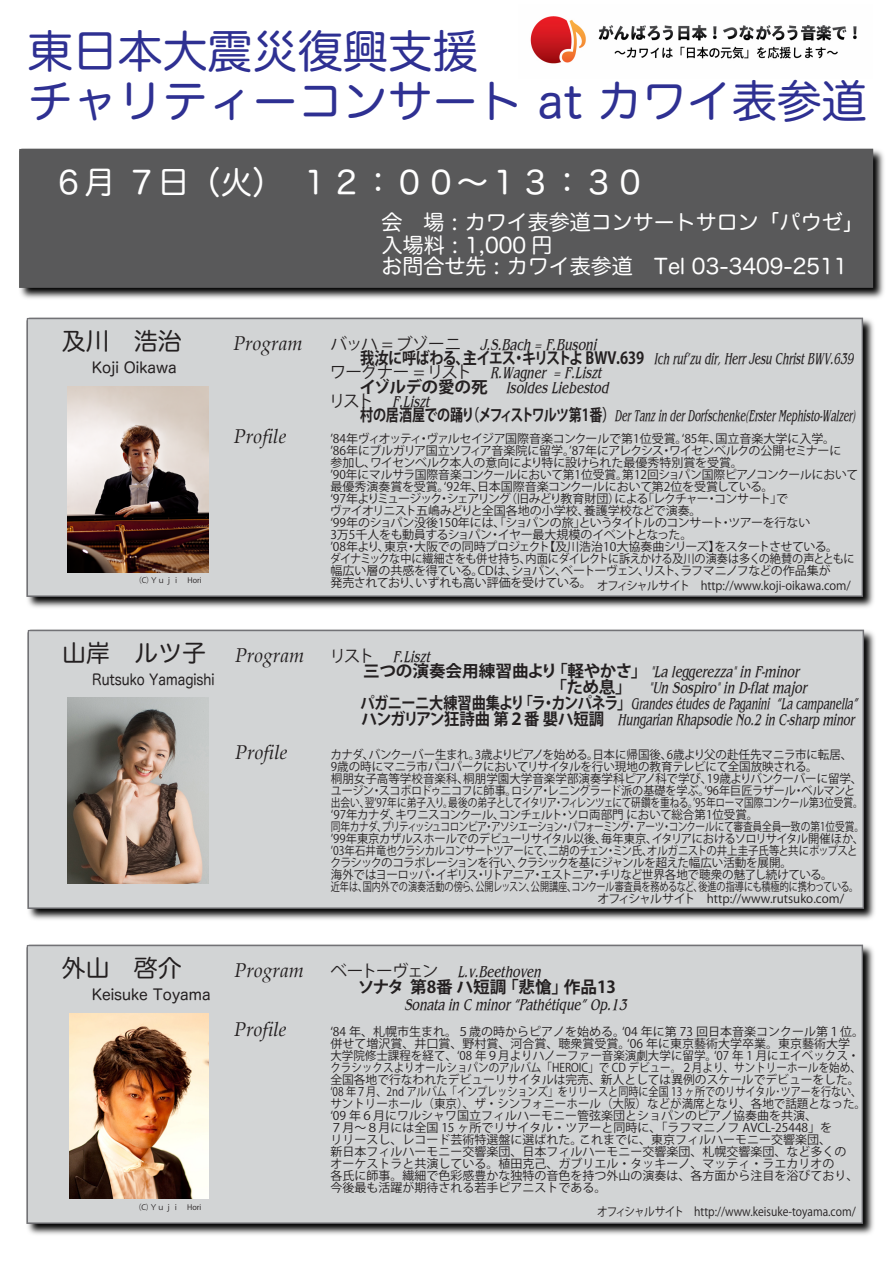
<style>
.page{position:relative;width:893px;height:1263px;background:#fff}
.page>*{position:absolute;margin:0;border:0;box-sizing:border-box;transform-origin:0 0}
.t1{font:45px/49.5px "Hira Maru Pro N W4";color:#2e3092}
.t2{font:31.5px "Hira Maru Pro N W4";color:#fff}
.t3{font:24px "Hira Maru Pro N W4";color:#231f20}
.t4{font:21px/43.5px "Hira Maru Pro N W4";color:#fff}
.t5{font:italic 19.5px "Palatino";color:#231f20}
.t6{font:italic 100 16.5px/15.8px "Bangle";color:#231f20}
.t7{font:italic 100 16.5px "Bangle";color:#231f20;scale:.86 1}
.t8{font:italic 100 16.5px "Bangle";color:#231f20;scale:.79 1}
.t9{font:italic 100 16.5px "Bangle";color:#231f20;scale:.93 1}
.t10{font:700 16.5px "Koz Go Pro";color:#231f20}
.t11{font:15px "Hira Maru Pro N W4";color:#231f20}
.t12{font:12px/12px "Koz Go Pro";color:#231f20}
.t13{font:12px/12px "Koz Go Pro";letter-spacing:-.02em;color:#231f20;scale:.96 1}
.t14{font:12px/12px "Koz Go Pro";letter-spacing:-.02em;color:#231f20}
.t15{font:12px "Koz Go Pro";color:#231f20;scale:.89 1}
.t16{font:12px "Koz Go Pro";color:#231f20;scale:.95 1}
.t17{font:7.5px "Koz Go Pro";color:#231f20}
.s1{font-family:"Koz Go Pro";font-weight:400;font-style:normal}
.s2{font-family:"Koz Go Pro";font-weight:700;font-style:normal}
</style>
<div class="page">
<img style="left:26px;top:317px;width:848px;height:285px">
<img style="left:19px;top:148px;width:865px;height:151px">
<img style="left:26px;top:944px;width:848px;height:291px">
<img style="left:69px;top:1014px;width:139px;height:185px">
<img style="left:27px;top:602px;width:848px;height:318px">
<img style="left:68px;top:386px;width:141px;height:186px">
<img style="left:68px;top:697px;width:141px;height:186px">
<img style="left:530px;top:16px;width:327px;height:48px">
<h1 class="t1" style="left:28px;top:24px;width:840px">東日本大震災復興支援<br>チャリティーコンサート at カワイ表参道</h1>
<h2 class="t2" style="left:53px;top:155px;width:595px">６月 ７日（火）　１２：００～１３：３０</h2>
<h3 class="t4" style="left:381px;top:199px;width:484px">会　場 : カワイ表参道コンサートサロン「パウゼ」お問合せ先 : カワイ表参道　Tel 03-3409-2511</h3>
<h3 class="t3" style="left:62px;top:320px;width:121px">及川　浩治</h3>
<p class="t11" style="left:62px;top:355px;width:117px">　 Koji Oikawa</p>
<h3 class="t5" style="left:233px;top:328px;width:71px">Program</h3>
<h3 class="t6" style="left:330px;top:336px;width:267px"><span class="s1">バッハ = ブゾーニ</span> J.S.Bach = F.Busoni</h3>
<h3 class="t7" style="left:360px;top:348px;width:575px"><span class="s2">我汝に呼ばわる、主イエス・キリストよ BWV.639</span> Ich ruf’zu dir, Herr Jesu Christ BWV.639</h3>
<h3 class="t6" style="left:330px;top:364px;width:273px"><span class="s1">ワーグナー = リスト</span> R.Wagner = F.Liszt</h3>
<h3 class="t6" style="left:359px;top:378px;width:250px"><span class="s2">イゾルデの愛の死</span> Isoldes Liebestod</h3>
<h3 class="t6" style="left:329px;top:393px;width:102px"><span class="s1">リスト</span> F.Liszt</h3>
<h3 class="t8" style="left:360px;top:405px;width:628px"><span class="s2">村の居酒屋での踊り（メフィストワルツ第1番）</span>Der Tanz in der Dorfschenke(Erster Mephisto-Walzer)</h3>
<h3 class="t5" style="left:234px;top:421px;width:54px">Profile</h3>
<p class="t14" style="left:330px;top:433px;width:530px">ʼ84年ヴィオッティ・ヴァルセイジア国際音楽コンクールで第1位受賞。ʻ85年、国立音楽大学に入学。<br>ʼ86年にブルガリア国立ソフィア音楽院に留学。ʼ87年にアレクシス・ワイセンベルクの公開セミナーに<br>参加し、ワイセンベルク本人の意向により特に設けられた最優秀特別賞を受賞。<br>ʼ90年にマルサラ国際音楽コンクールにおいて第1位受賞。第12回ショパン国際ピアノコンクールにおいて最優秀演奏賞を受賞。ʻ92年、日本国際音楽コンクールにおいて第2位を受賞している。<br>ʻ97年よりミュージック・シェアリング（旧みどり教育財団）による「レクチャー・コンサート」で<br>ヴァイオリニスト五嶋みどりと全国各地の小学校、養護学校などで演奏。<br>ʻ99年のショパン没後150年には、「ショパンの旅」というタイトルのコンサート・ツアーを行ない<br>3万5千人をも動員するショパン・イヤー最大規模のイベントとなった。<br>ʼ08年より、東京・大阪での同時プロジェクト【及川浩治10大協奏曲シリーズ】をスタートさせている。<br>ダイナミックな中に繊細さをも併せ持ち、内面にダイレクトに訴えかける及川の演奏は多くの絶賛の声とともに幅広い層の共感を得ている。CDは、ショパン、ベートーヴェン、リスト、ラフマニノフなどの作品集が<br>発売されており、いずれも高い評価を受けている。</p>
<p class="t17" style="left:134px;top:576px;width:69px">（C）Ｙｕｊｉ　Hori</p>
<p class="t16" style="left:597px;top:578px;width:269px">オフィシャルサイト　http://www.koji-oikawa.com/</p>
<h3 class="t3" style="left:62px;top:632px;width:145px">山岸　ルツ子</h3>
<p class="t11" style="left:62px;top:666px;width:154px">　 Rutsuko Yamagishi</p>
<h3 class="t3" style="left:62px;top:947px;width:121px">外山　啓介</h3>
<p class="t11" style="left:62px;top:982px;width:150px">　 Keisuke Toyama</p>
<p class="t17" style="left:134px;top:1203px;width:69px">（C）Ｙｕｊｉ　Hori</p>
<h3 class="t5" style="left:235px;top:639px;width:71px">Program</h3>
<h3 class="t6" style="left:363px;top:647px;width:437px;text-indent:-34px"><span class="s1">リスト</span> F.Liszt<br><span class="s2">三つの演奏会用練習曲より 「軽やかさ」</span> "La leggerezza" in F-minor</h3>
<h3 class="t10" style="left:550px;top:676px;width:83px">「ため息」</h3>
<h3 class="t6" style="left:649px;top:679px;width:159px">"Un Sospiro" in D-flat major</h3>
<h3 class="t7" style="left:361px;top:693px;width:579px"><span class="s2">パガニーニ大練習曲集より 「ラ・カンパネラ」</span>Grandes études de Paganini “La campanella”</h3>
<h3 class="t9" style="left:331px;top:709px;width:564px"><span class="s2">　　ハンガリアン狂詩曲 第２番 嬰ハ短調</span> Hungarian Rhapsodie No.2 in C-sharp minor</h3>
<h3 class="t5" style="left:235px;top:737px;width:54px">Profile</h3>
<p class="t13" style="left:330px;top:749px;width:558px">カナダ、バンクーバー生まれ。3歳よりピアノを始める。日本に帰国後、6歳より父の赴任先マニラ市に転居、<br>9歳の時にマニラ市パコパークにおいてリサイタルを行い現地の教育テレビにて全国放映される。<br>桐朋女子高等学校音楽科、桐朋学園大学音楽学部演奏学科ピアノ科で学び、19歳よりバンクーバーに留学、ユージン・スコボロドゥニコフに師事。ロシア・レニングラード派の基礎を学ぶ。ʻ96年巨匠ラザール・ベルマンと出会い、翌ʼ97年に弟子入り。最後の弟子としてイタリア・フィレンツェにて研鑽を重ねる。ʼ95年ローマ国際コンクール第3位受賞。ʻ97年カナダ、キワニスコンクール、コンチェルト・ソロ両部門 において総合第1位受賞。<br>同年カナダ、ブリティッシュコロンビア・アソシエーション・パフォーミング・ アーツ・コンクールにて審査員全員一致の第1位受賞。ʼ99年東京カザルスホールでのデビューリサイタル以後、毎年東京、イタリアにおけるソロリサイタル開催ほか、ʼ03年石井竜也クラシカルコンサートツアーにて、二胡のチェン・ミン氏、オルガニストの井上圭子氏等と共にポップスとクラシックのコラボレーションを行い、クラシックを基にジャンルを超えた幅広い活動を展開。<br>海外ではヨーロッパ・イギリス・リトアニア・エストニア・チリなど世界各地で聴衆の魅了し続けている。<br>近年は、国内外での演奏活動の傍ら、公開レッスン、公開講座、コンクール審査員を務めるなど、後進の指導にも積極的に携わっている。</p>
<p class="t12" style="left:597px;top:893px;width:248px">オフィシャルサイト　http://www.rutsuko.com/</p>
<h3 class="t5" style="left:234px;top:955px;width:71px">Program</h3>
<h3 class="t5" style="left:234px;top:1013px;width:54px">Profile</h3>
<h3 class="t6" style="left:330px;top:963px;width:212px"><span class="s1">ベートーヴェン</span> L.v.Beethoven</h3>
<h3 class="t10" style="left:358px;top:977px;width:260px">ソナタ 第8番 ハ短調 「悲愴」作品13</h3>
<h3 class="t6" style="left:404px;top:996px;width:224px">Sonata in C minor “Pathétique” Op.13</h3>
<p class="t12" style="left:330px;top:1025px;width:537px">ʻ84 年、札幌市生まれ。５歳の時からピアノを始める。ʻ04 年に第 73 回日本音楽コンクール第１位。併せて増沢賞、井口賞、野村賞、河合賞、聴衆賞受賞。ʻ06 年に東京藝術大学卒業。東京藝術大学<br>大学院修士課程を経て、ʻ08 年９月よりハノーファー音楽演劇大学に留学。ʻ07 年 1 月にエイベックス・クラシックスよりオールショパンのアルバム「HEROIC」で CD デビュー。２月より、サントリーホールを始め、全国各地で行なわれたデビューリサイタルは完売、新人としては異例のスケールでデビューをした。ʻ08 年７月、2nd アルバム「インプレッションズ」をリリースと同時に全国 13 ヶ所でのリサイタル･ツアーを行ない、サントリーホール（東京）、ザ・シンフォニーホール（大阪）などが満席となり、各地で話題となった。ʻ09 年６月にワルシャワ国立フィルハーモニー管弦楽団とショパンのピアノ協奏曲を共演、<br>７月～８月には全国 15 ヶ所でリサイタル・ツアーと同時に、「ラフマニノフ AVCL-25448」を<br>リリースし、レコード芸術特選盤に選ばれた。これまでに、東京フィルハーモニー交響楽団、<br>新日本フィルハーモニー交響楽団、日本フィルハーモニー交響楽団、札幌交響楽団、など多くの<br>オーケストラと共演している。植田克己、ガブリエル・タッキーノ、マッティ・ラエカリオの<br>各氏に師事。繊細で色彩感豊かな独特の音色を持つ外山の演奏は、各方面から注目を浴びており、今後最も活躍が期待される若手ピアニストである。</p>
<p class="t15" style="left:597px;top:1204px;width:292px">オフィシャルサイト　http://www.keisuke-toyama.com/</p>
</div>
